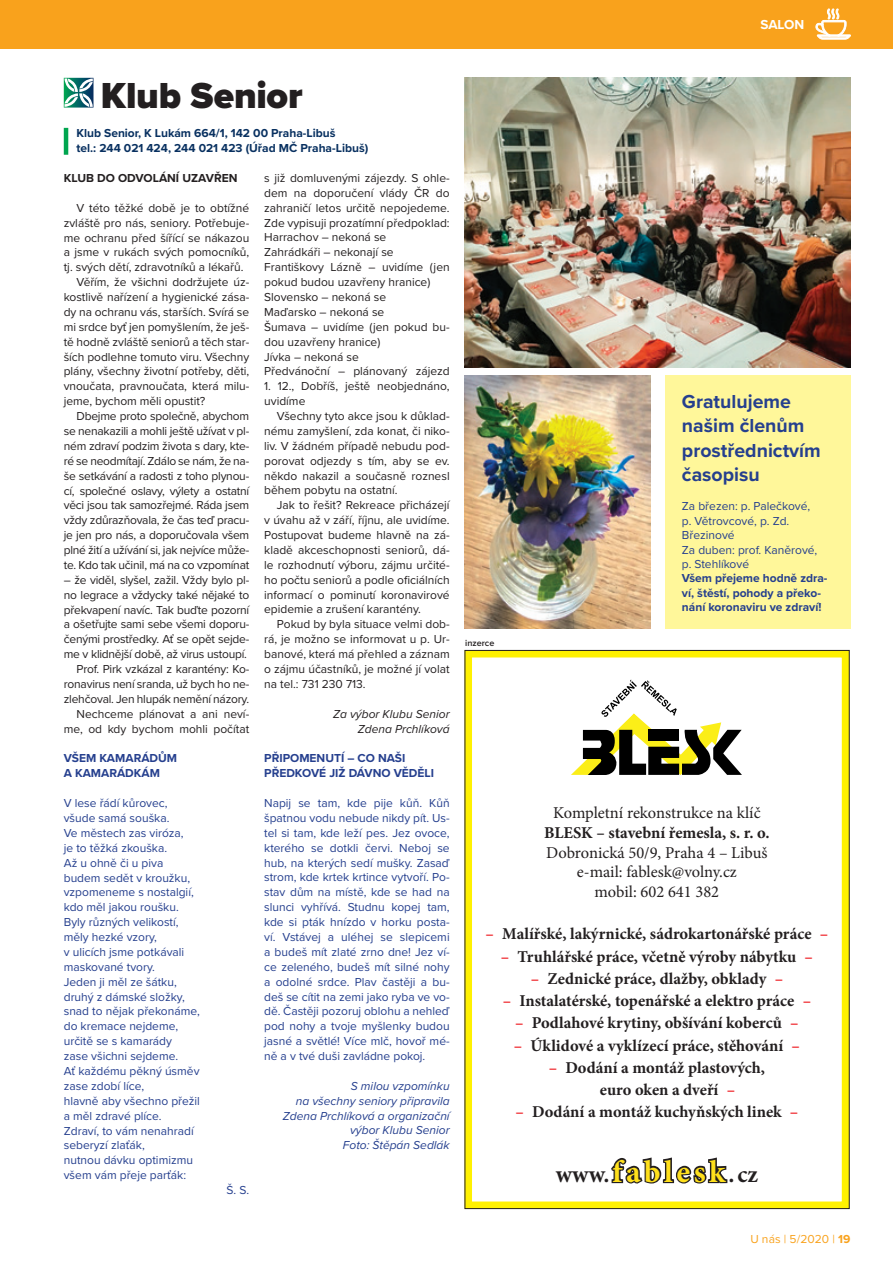
<style>
.page{position:relative;width:893px;height:1263px;background:#fff}
.page>*{position:absolute;margin:0;border:0;box-sizing:border-box;transform-origin:0 0}
.t1{font:900 37.5px "Proxima Nova";letter-spacing:-.005em;color:#231f20}
.t2{font:700 24px "Minion Pro";color:#231f20}
.t3{font:700 19.5px/24.5px "Proxima Nova";color:#253f8e}
.t4{font:700 16.5px/22.2px "Minion Pro";color:#231f20}
.t5{font:16.5px/19.8px "Minion Pro";letter-spacing:-.005em;color:#231f20;text-align:center}
.t6{font:700 13.5px "Proxima Nova";letter-spacing:-.005em;color:#fff}
.t7{font:12px/14.9px "Proxima Nova";letter-spacing:-.005em;color:#231f20;text-align:justify}
.t8{font:12px/14.9px "Proxima Nova";color:#253f8e}
.t9{font:700 12px/14.9px "Proxima Nova";color:#253f8e}
.t10{font:italic 12px/14.9px "Proxima Nova";color:#253f8e;text-align:right}
.t11{font:700 12px/14.9px "Proxima Nova";color:#083060}
.t12{font:italic 12px/14.9px "Proxima Nova";color:#231f20;text-align:right}
.t13{font:700 12px "Proxima Nova";color:#231f20}
.t14{font:12px "Proxima Nova";color:#f9a21c}
.t15{font:600 9px "Proxima Nova";color:#231f20}
.s1{color:#ee1d23}
.s2{font-size:31.65px}
.s3{font-weight:700}
</style>
<div class="page">
<div style="left:0;top:0;width:893px;height:48px;background:#f9a21c"></div>
<svg style="left:815px;top:8px;width:36px;height:32px"></svg>
<svg style="left:64px;top:78px;width:30px;height:30px"></svg>
<hr style="left:64px;top:128px;width:4px;height:27px;background:#00a54f">
<div style="left:665px;top:375px;width:185px;height:253px;background:#fff79a"></div>
<img style="left:465px;top:375px;width:185px;height:253px">
<img style="left:465px;top:78px;width:385px;height:289px">
<div style="left:465px;top:650px;width:384px;height:559px;border:7px solid #fff101"></div>
<svg style="left:571px;top:679px;width:171px;height:96px"></svg>
<p class="t6" style="left:760px;top:15px;width:46px">SALON</p>
<h1 class="t1" style="left:101px;top:67px;width:203px">Klub Senior</h1>
<p class="t11" style="left:77px;top:126px;width:293px">Klub Senior, K Lukám 664/1, 142 00 Praha-Libuš<br>tel.: 244 021 424, 244 021 423 (Úřad MČ Praha-Libuš)</p>
<p class="t13" style="left:64px;top:169px;width:175px">KLUB DO ODVOLÁNÍ UZAVŘEN</p>
<p class="t7" style="left:77px;top:200px;width:174px">V této těžké době je to obtížné</p>
<p class="t7" style="left:64px;top:215px;width:187px">zvláště pro nás, seniory. Potřebuje-</p>
<p class="t7" style="left:64px;top:230px;width:187px">me ochranu před šířící se nákazou</p>
<p class="t7" style="left:64px;top:244px;width:187px">a jsme v rukách svých pomocníků,</p>
<p class="t7" style="left:64px;top:259px;width:181px">tj. svých dětí, zdravotníků a lékařů.</p>
<p class="t7" style="left:77px;top:274px;width:174px">Věřím, že všichni dodržujete úz-</p>
<p class="t7" style="left:64px;top:289px;width:187px">kostlivě nařízení a hygienické zása-</p>
<p class="t7" style="left:64px;top:304px;width:187px">dy na ochranu vás, starších. Svírá se</p>
<p class="t7" style="left:64px;top:319px;width:187px">mi srdce byť jen pomyšlením, že ješ-</p>
<p class="t7" style="left:64px;top:334px;width:187px">tě hodně zvláště seniorů a těch star-</p>
<p class="t7" style="left:64px;top:349px;width:187px">ších podlehne tomuto viru. Všechny</p>
<p class="t7" style="left:64px;top:363px;width:187px">plány, všechny životní potřeby, děti,</p>
<p class="t7" style="left:64px;top:378px;width:187px">vnoučata, pravnoučata, která milu-</p>
<p class="t7" style="left:64px;top:393px;width:143px">jeme, bychom měli opustit?</p>
<p class="t7" style="left:77px;top:408px;width:174px">Dbejme proto společně, abychom</p>
<p class="t7" style="left:64px;top:423px;width:187px">se nenakazili a mohli ještě užívat v pl-</p>
<p class="t7" style="left:64px;top:438px;width:187px">ném zdraví podzim života s dary, kte-</p>
<p class="t7" style="left:64px;top:453px;width:187px">ré se neodmítají. Zdálo se nám, že na-</p>
<p class="t7" style="left:64px;top:468px;width:187px">še setkávání a radosti z toho plynou-</p>
<p class="t7" style="left:64px;top:482px;width:187px">cí, společné oslavy, výlety a ostatní</p>
<p class="t7" style="left:64px;top:497px;width:187px">věci jsou tak samozřejmé. Ráda jsem</p>
<p class="t7" style="left:64px;top:512px;width:187px">vždy zdůrazňovala, že čas teď pracu-</p>
<p class="t7" style="left:64px;top:527px;width:187px">je jen pro nás, a doporučovala všem</p>
<p class="t7" style="left:64px;top:542px;width:187px">plné žití a užívání si, jak nejvíce může-</p>
<p class="t7" style="left:64px;top:557px;width:187px">te. Kdo tak učinil, má na co vzpomínat</p>
<p class="t7" style="left:64px;top:572px;width:187px;text-align:right">– že viděl, slyšel, zažil. Vždy bylo pl&shy;no legrace a vždycky také nějaké to překvapení navíc. Tak buďte pozorní a ošetřujte sami sebe všemi doporu&shy;čenými prostředky. Ať se opět sejde&shy;me v klidnější době, až virus ustoupí.<br>Prof. Pirk vzkázal z karantény: Ko&shy;ronavirus není sranda, už bych ho ne&shy;zlehčoval. Jen hlupák nemění názory.<br>Nechceme plánovat a ani neví&shy;me, od kdy bychom mohli počítat</p>
<p class="t9" style="left:64px;top:751px;width:115px">VŠEM KAMARÁDŮM<br>A KAMARÁDKÁM</p>
<p class="t8" style="left:64px;top:795px;width:138px">V lese řádí kůrovec, všude samá souška.<br>Ve městech zas viróza,<br>je to těžká zkouška.<br>Až u ohně či u piva budem sedět v kroužku, vzpomeneme s nostalgií, kdo měl jakou roušku.<br>Byly různých velikostí, měly hezké vzory,<br>v ulicích jsme potkávali maskované tvory.<br>Jeden ji měl ze šátku, druhý z dámské složky, snad to nějak překonáme, do kremace nejdeme, určitě se s kamarády<br>zase všichni sejdeme.<br>Ať každému pěkný úsměv zase zdobí líce,<br>hlavně aby všechno přežil a měl zdravé plíce.<br>Zdraví, to vám nenahradí seberyzí zlaťák,<br>nutnou dávku optimizmu všem vám přeje parťák:</p>
<p class="t8" style="left:227px;top:1182px;width:24px">Š. S.</p>
<p class="t7" style="left:264px;top:170px;width:187px;text-align:left">s již domluvenými zájezdy. S ohle&shy;dem na doporučení vlády ČR do zahraničí letos určitě nepojedeme.<br>Zde vypisuji prozatímní předpoklad:<br>Harrachov – nekoná se<br>Zahrádkáři – nekonají se<br>Františkovy Lázně – uvidíme (jen pokud budou uzavřeny hranice)<br>Slovensko – nekoná se<br>Maďarsko – nekoná se<br>Šumava – uvidíme (jen pokud bu&shy;dou uzavřeny hranice)<br>Jívka – nekoná se<br>Předvánoční – plánovaný zájezd</p>
<p class="t7" style="left:264px;top:378px;width:187px">1. 12., Dobříš, ještě neobjednáno, uvidíme</p>
<p class="t7" style="left:264px;top:408px;width:187px;text-indent:13px">Všechny tyto akce jsou k důklad&shy;nému zamyšlení, zda konat, či niko&shy;liv. V žádném případě nebudu pod&shy;porovat odjezdy s tím, aby se ev. někdo nakazil a současně roznesl během pobytu na ostatní.</p>
<p class="t7" style="left:264px;top:497px;width:187px;text-indent:13px">Jak to řešit? Rekreace přicházejí v úvahu až v září, říjnu, ale uvidíme.<br>Postupovat budeme hlavně na zá&shy;kladě akceschopnosti seniorů, dá&shy;le rozhodnutí výboru, zájmu určité&shy;ho počtu seniorů a podle oficiálních informací o pominutí koronavirové epidemie a zrušení karantény.</p>
<p class="t7" style="left:264px;top:616px;width:187px;text-indent:13px">Pokud by byla situace velmi dob&shy;rá, je možno se informovat u p. Ur&shy;banové, která má přehled a záznam o zájmu účastníků, je možné jí volat na tel.: 731 230 713.</p>
<p class="t12" style="left:333px;top:706px;width:118px">Za výbor Klubu Senior<br>Zdena Prchlíková</p>
<p class="t9" style="left:264px;top:751px;width:171px">PŘIPOMENUTÍ – CO NAŠI<br>PŘEDKOVÉ JIŽ DÁVNO VĚDĚLI</p>
<p class="t8" style="left:264px;top:795px;width:187px;text-align:justify">Napij se tam, kde pije kůň. Kůň špatnou vodu nebude nikdy pít. Us&shy;tel si tam, kde leží pes. Jez ovoce, kterého se dotkli červi. Neboj se hub, na kterých sedí mušky. Zasaď strom, kde krtek krtince vytvoří. Po&shy;stav dům na místě, kde se had na slunci vyhřívá. Studnu kopej tam, kde si pták hnízdo v horku posta&shy;ví. Vstávej a uléhej se slepicemi a budeš mít zlaté zrno dne! Jez ví&shy;ce zeleného, budeš mít silné nohy a odolné srdce. Plav častěji a bu&shy;deš se cítit na zemi jako ryba ve vo&shy;dě. Častěji pozoruj oblohu a nehleď pod nohy a tvoje myšlenky budou jasné a světlé! Více mlč, hovoř mé&shy;ně a v tvé duši zavládne pokoj.</p>
<p class="t10" style="left:283px;top:1078px;width:168px">S milou vzpomínku<br>na všechny seniory připravila<br>Zdena Prchlíková a organizační výbor Klubu Senior<br>Foto: Štěpán Sedlák</p>
<p class="t15" style="left:465px;top:636px;width:31px">inzerce</p>
<h3 class="t3" style="left:682px;top:389px;width:140px">Gratulujeme našim členům prostřednictvím časopisu</h3>
<p class="t8" style="left:682px;top:498px;width:137px">Za březen: p. Palečkové, p. Větrovcové, p. Zd.<br>Březinové<br>Za duben: prof. Kaněrové, p. Stehlíkové</p>
<p class="t9" style="left:682px;top:571px;width:147px">Všem přejeme hodně zdra&shy;ví, štěstí, pohody a překo&shy;nání koronaviru ve zdraví!</p>
<h3 class="t5" style="left:553px;top:803px;width:209px">Kompletní rekonstrukce na klíč</h3>
<h3 class="t4" style="left:544px;top:821px;width:227px">BLESK – stavební řemesla, s. r. o.</h3>
<h3 class="t5" style="left:546px;top:842px;width:223px">Dobronická 50/9, Praha 4 – Libuš e-mail: fablesk@volny.cz<br>mobil: 602 641 382</h3>
<h3 class="t4" style="left:486px;top:923px;width:344px"><span class="s1">–</span> Malířské, lakýrnické, sádrokartonářské práce <span class="s1">–</span></h3>
<h3 class="t4" style="left:501px;top:945px;width:313px"><span class="s1">–</span> Truhlářské práce, včetně výroby nábytku <span class="s1">–</span></h3>
<h3 class="t4" style="left:531px;top:967px;width:254px"><span class="s1">–</span> Zednické práce, dlažby, obklady <span class="s1">–</span></h3>
<h3 class="t4" style="left:503px;top:989px;width:310px"><span class="s1">–</span> Instalatérské, topenářské a elektro práce <span class="s1">–</span></h3>
<h3 class="t4" style="left:515px;top:1012px;width:285px"><span class="s1">–</span> Podlahové krytiny, obšívání koberců <span class="s1">–</span></h3>
<h3 class="t4" style="left:514px;top:1034px;width:287px"><span class="s1">–</span> Úklidové a vyklízecí práce, stěhování <span class="s1">–</span></h3>
<h3 class="t4" style="left:600px;top:1056px;width:167px;text-indent:-51px"><span class="s1">–</span> Dodání a montáž plastových, euro oken a dveří <span class="s1">–</span></h3>
<h3 class="t4" style="left:515px;top:1101px;width:284px"><span class="s1">–</span> Dodání a montáž kuchyňských linek <span class="s1">–</span></h3>
<h2 class="t2" style="left:556px;top:1157px;width:204px">www.<span class="s2">fablesk</span>.cz</h2>
<p class="t14" style="left:750px;top:1230px;width:102px">U nás | 5/2020 | <span class="s3">19</span></p>
</div>
